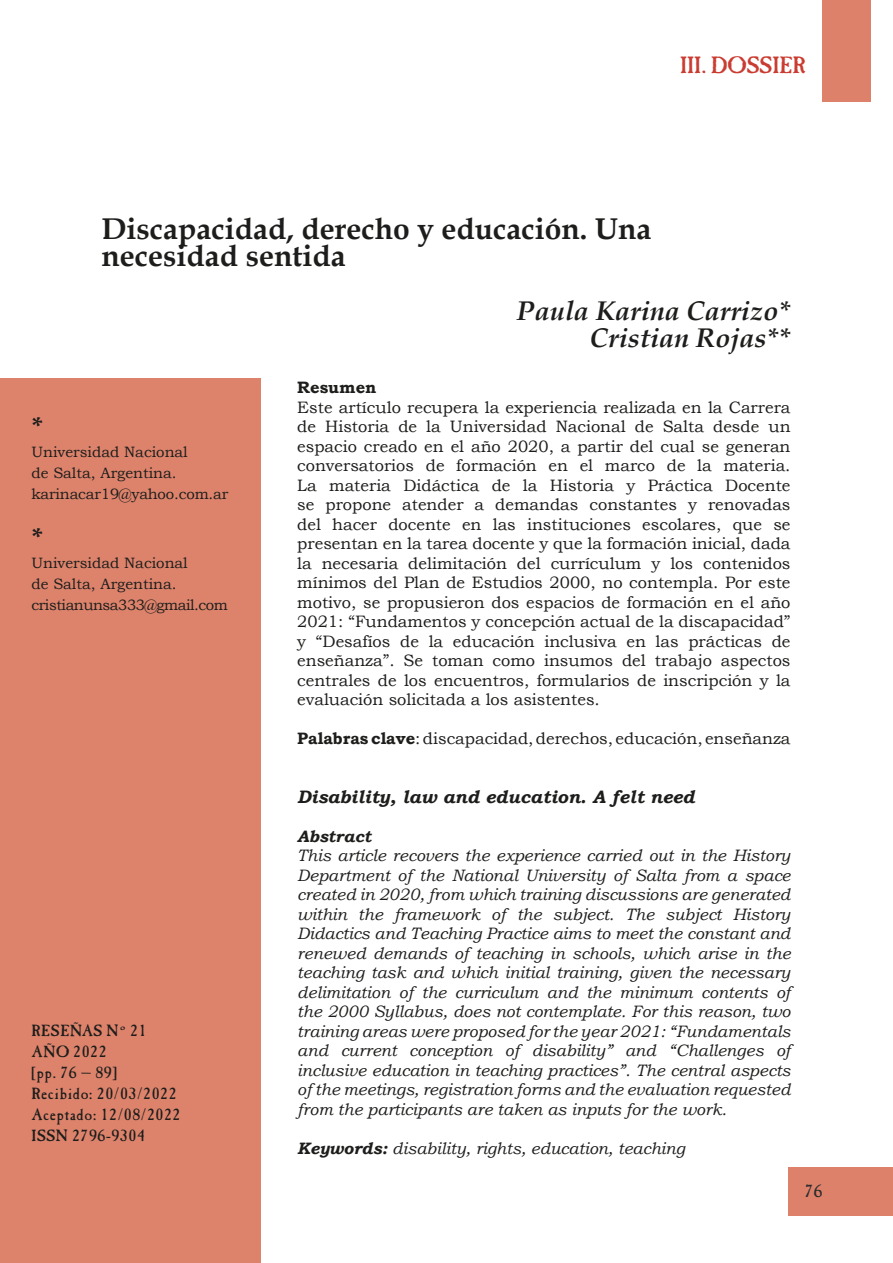
<style>
.page{position:relative;width:893px;height:1263px;background:#fff}
.page>*{position:absolute;margin:0;border:0;box-sizing:border-box;transform-origin:0 0}
.t1{font:700 30px/27px "Book Antiqua";color:#1d1d1b}
.t2{font:italic 700 27px/27px "Book Antiqua";color:#1d1d1b;text-align:right}
.t3{font:700 27px "Book Antiqua";color:#1d1d1b}
.t4{font:24px "OPTI Caslon Antique";color:#ca3c31}
.t5{font:italic 700 18px "Bookman Old Style";color:#1d1d1b}
.t6{font:18px "OPTI Caslon Antique";color:#2c2c2c}
.t7{font:16.5px/19.5px "Bookman Old Style";color:#1d1d1b;text-align:justify}
.t8{font:italic 16.5px/19.5px "Bookman Old Style";color:#1d1d1b;text-align:justify}
.t9{font:16.5px/21px "OPTI Caslon Antique";letter-spacing:.04em;color:#1d1d1b}
.t10{font:italic 700 16.5px "Bookman Old Style";color:#1d1d1b}
.t11{font:700 16.5px "Bookman Old Style";color:#1d1d1b}
.t12{font:15px/21px "Bookman Old Style";color:#1d1d1b}
.s1{font-weight:700}
.s2{font-family:"Papyrus"}
</style>
<div class="page">
<div style="left:789px;top:1167px;width:104px;height:49px;background:#dd816b"></div>
<div style="left:0;top:379px;width:260px;height:884px;background:#dd836c"></div>
<div style="left:822px;top:0;width:49px;height:102px;background:#dd816b"></div>
<h3 class="t4" style="left:680px;top:51px;width:127px">III. DOSSIER</h3>
<h1 class="t1" style="left:102px;top:215px;width:551px">Discapacidad, derecho y educación. Una necesidad sentida</h1>
<h2 class="t2" style="left:517px;top:297px;width:275px">Paula Karina Carrizo*<br>Cristian Rojas**</h2>
<p class="t11" style="left:297px;top:375px;width:81px">Resumen</p>
<p class="t7" style="left:297px;top:397px;width:495px">Este artículo recupera la experiencia realizada en la Carrera de Historia de la Universidad Nacional de Salta desde un espacio creado en el año 2020, a partir del cual se generan conversatorios de formación en el marco de la materia.<br>La materia Didáctica de la Historia y Práctica Docente se propone atender a demandas constantes y renovadas del hacer docente en las instituciones escolares, que se presentan en la tarea docente y que la formación inicial, dada la necesaria delimitación del currículum y los contenidos mínimos del Plan de Estudios 2000, no contempla. Por este motivo, se propusieron dos espacios de formación en el año 2021: “Fundamentos y concepción actual de la discapacidad” y “Desafíos de la educación inclusiva en las prácticas de enseñanza”. Se toman como insumos del trabajo aspectos centrales de los encuentros, formularios de inscripción y la evaluación solicitada a los asistentes.</p>
<p class="t7" style="left:297px;top:729px;width:495px"><span class="s1">Palabras clave</span>: discapacidad, derechos, educación, enseñanza</p>
<h2 class="t3" style="left:31px;top:409px;width:13px">*</h2>
<p class="t12" style="left:31px;top:442px;width:198px">Universidad Nacional<br>de Salta, Argentina. karinacar19@yahoo.com.ar</p>
<h2 class="t3" style="left:31px;top:520px;width:13px">*</h2>
<p class="t12" style="left:31px;top:553px;width:198px">Universidad Nacional<br>de Salta, Argentina. cristianunsa333@gmail.com</p>
<p class="t9" style="left:31px;top:1020px;width:150px">RESEÑAS N<span class="s2">°</span> 21<br>AÑO 2022<br>[pp. 76 – 89]<br>Recibido: 20/03/2022<br>Aceptado: 12/08/2022<br>ISSN 2796-9304</p>
<p class="t5" style="left:297px;top:783px;width:399px">Disability, law and education. A felt need</p>
<p class="t10" style="left:297px;top:824px;width:75px">Abstract</p>
<p class="t8" style="left:297px;top:845px;width:495px">This article recovers the experience carried out in the History Department of the National University of Salta from a space created in 2020, from which training discussions are generated within the framework of the subject. The subject History Didactics and Teaching Practice aims to meet the constant and renewed demands of teaching in schools, which arise in the teaching task and which initial training, given the necessary delimitation of the curriculum and the minimum contents of the 2000 Syllabus, does not contemplate. For this reason, two training areas were proposed for the year 2021: “Fundamentals and current conception of disability” and “Challenges of inclusive education in teaching practices”. The central aspects of the meetings, registration forms and the evaluation requested from the participants are taken as inputs for the work.</p>
<p class="t8" style="left:297px;top:1138px;width:389px"><span class="s1">Keywords:</span> disability, rights, education, teaching</p>
<p class="t6" style="left:805px;top:1180px;width:19px">76</p>
</div>
